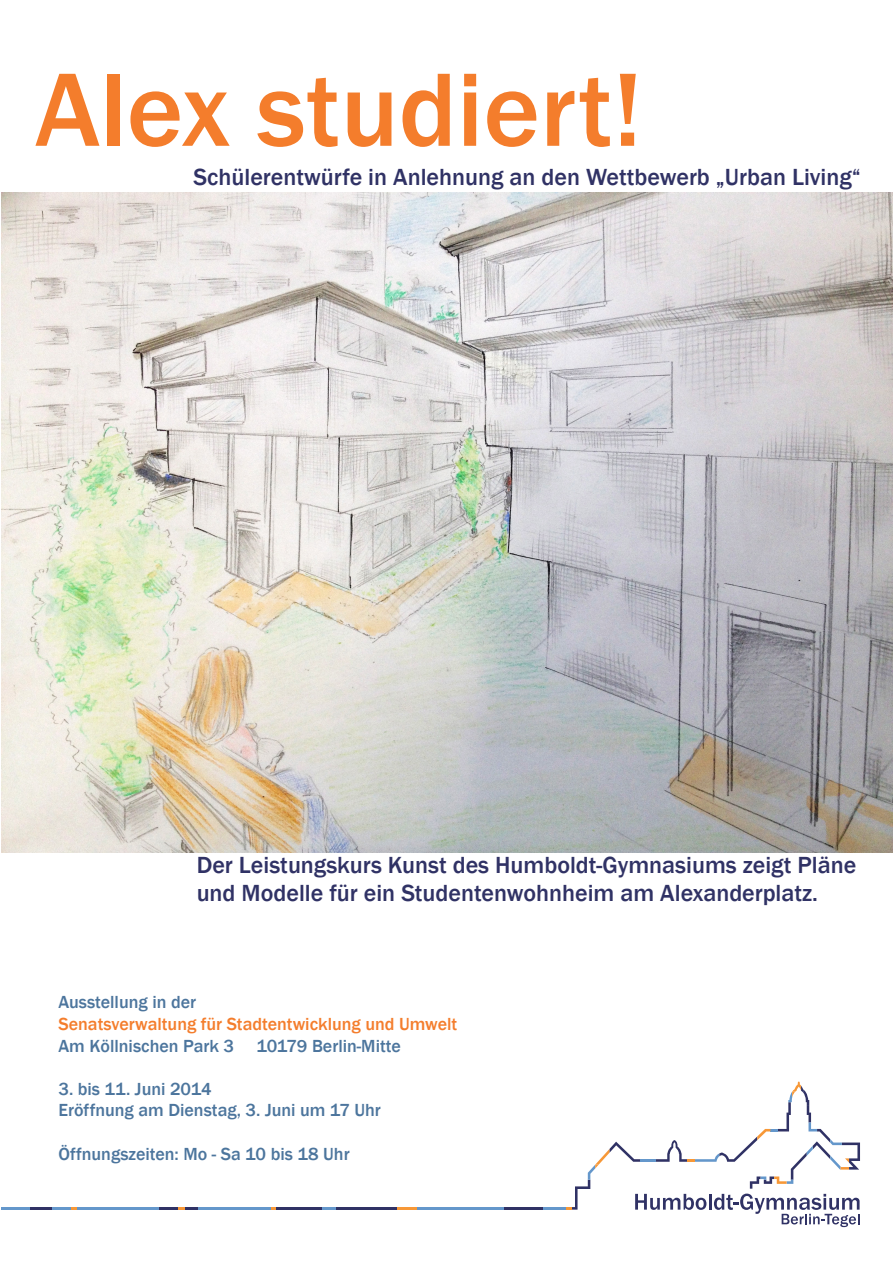
<style>
.page{position:relative;width:893px;height:1263px;background:#fff}
.page>*{position:absolute;margin:0;border:0;box-sizing:border-box;transform-origin:0 0}
.t1{font:500 108px "Franklin Gothic";color:#f47d2c}
.t2{font:500 24px/28.8px "Franklin Gothic";color:#303265}
.t3{font:500 18px "Franklin Gothic";color:#4c759d}
.t4{font:500 18px "Franklin Gothic";color:#f47d2c}
</style>
<div class="page">
<img style="left:1px;top:192px;width:892px;height:660px">
<hr style="left:30px;top:1207px;width:22px;height:2px;background:#303265">
<hr style="left:159px;top:1207px;width:20px;height:2px;background:#303265">
<hr style="left:515px;top:1207px;width:28px;height:2px;background:#303265">
<svg style="left:503px;top:1207px;width:12px;height:2px"></svg>
<hr style="left:335px;top:1207px;width:62px;height:2px;background:#303265">
<hr style="left:276px;top:1207px;width:46px;height:2px;background:#303265">
<hr style="left:212px;top:1207px;width:60px;height:2px;background:#6497cb">
<hr style="left:435px;top:1207px;width:68px;height:2px;background:#6497cb">
<hr style="left:543px;top:1207px;width:23px;height:2px;background:#6497cb">
<hr style="left:1px;top:1207px;width:29px;height:2px;background:#6497cb">
<hr style="left:77px;top:1207px;width:82px;height:2px;background:#6497cb">
<svg style="left:322px;top:1207px;width:13px;height:2px"></svg>
<svg style="left:179px;top:1207px;width:33px;height:2px"></svg>
<svg style="left:52px;top:1207px;width:25px;height:2px"></svg>
<svg style="left:566px;top:1081px;width:294px;height:146px"></svg>
<svg style="left:397px;top:1207px;width:38px;height:2px"></svg>
<p class="t1" style="left:35px;top:43px;width:609px">Alex studiert!</p>
<p class="t2" style="left:193px;top:163px;width:669px">Schülerentwürfe in Anlehnung an den Wettbewerb „Urban Living“</p>
<p class="t2" style="left:197px;top:850px;width:661px">Der Leistungskurs Kunst des Humboldt-Gymnasiums zeigt Pläne und Modelle für ein Studentenwohnheim am Alexanderplatz.</p>
<p class="t3" style="left:58px;top:991px;width:139px">Ausstellung in der</p>
<p class="t4" style="left:58px;top:1013px;width:400px">Senatsverwaltung für Stadtentwicklung und Umwelt</p>
<p class="t3" style="left:58px;top:1034px;width:177px">Am Köllnischen Park 3</p>
<p class="t3" style="left:256px;top:1034px;width:146px">10179 Berlin-Mitte</p>
<p class="t3" style="left:58px;top:1077px;width:155px">3. bis 11. Juni 2014</p>
<p class="t3" style="left:58px;top:1099px;width:324px">Eröffnung am Dienstag, 3. Juni um 17 Uhr</p>
<p class="t3" style="left:58px;top:1142px;width:293px">Öffnungszeiten: Mo - Sa 10 bis 18 Uhr</p>
</div>
